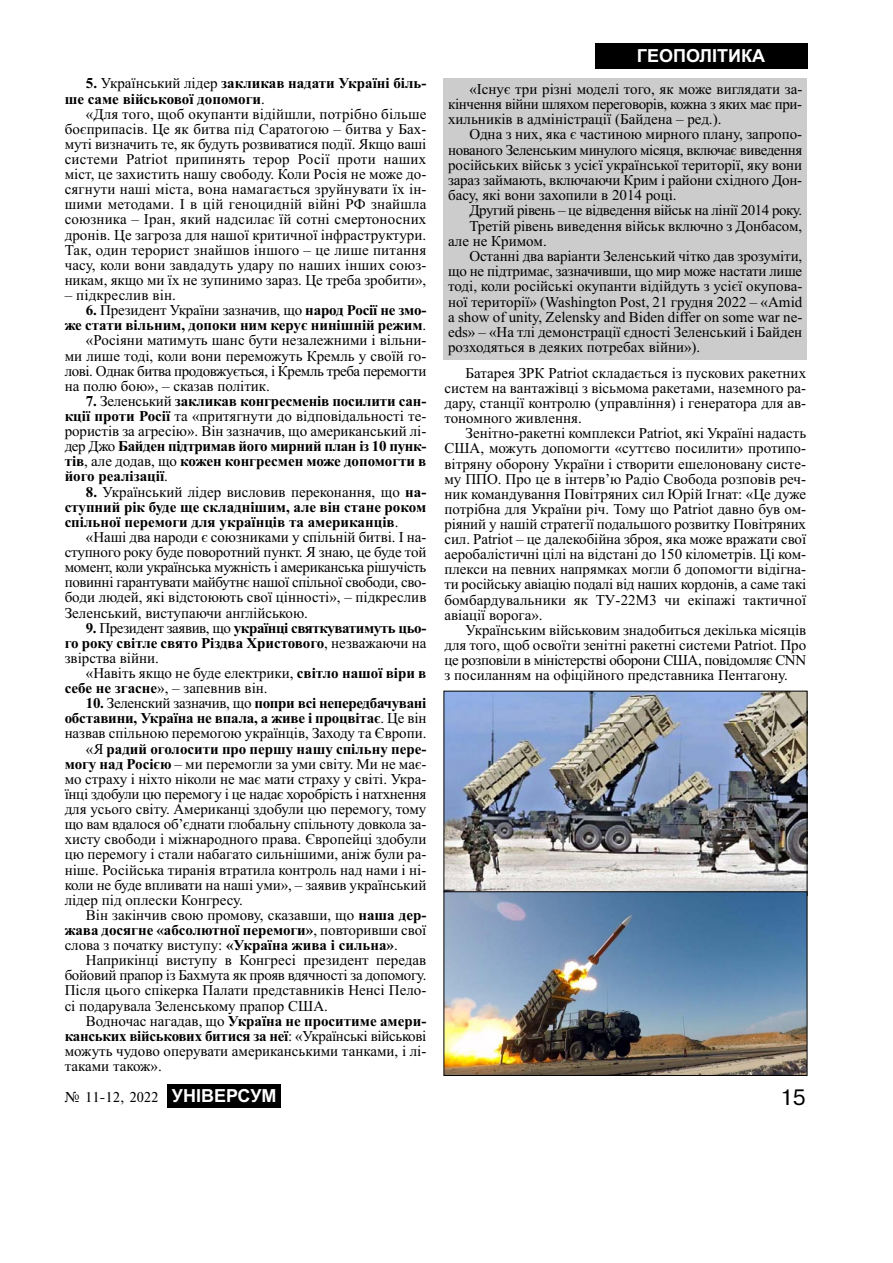
<style>
.page{position:relative;width:893px;height:1263px;background:#fff}
.page>*{position:absolute;margin:0;border:0;box-sizing:border-box;transform-origin:0 0}
.t1{font:21px "Ukr";color:#000}
.t2{font:700 18px "Arial";color:#fff}
.t3{font:15px/15.1px "Times New Roman";color:#000;text-align:justify}
.t4{font:700 15px/15.1px "Times New Roman";color:#000;text-align:justify}
.t5{font:15px "Times New Roman";letter-spacing:-.02em;color:#000}
.t6{font:700 15px "Times New Roman";letter-spacing:-.02em;color:#000}
.t7{font:15px "Times New Roman";letter-spacing:-.025em;color:#000}
.t8{font:15px "Times New Roman";letter-spacing:-.03em;color:#000}
.t9{font:15px "Times";color:#000}
.s1{font-weight:400}
.s2{font-weight:700}
.s3{font-family:"Arial";font-weight:700;font-size:18px;color:#fff}
</style>
<div class="page">
<div style="left:167px;top:1084px;width:114px;height:24px;background:#000"></div>
<div style="left:594px;top:43px;width:213px;height:26px;background:#000"></div>
<img style="left:445px;top:693px;width:360px;height:198px">
<img style="left:445px;top:893px;width:360px;height:181px">
<div style="left:443px;top:891px;width:364px;height:185px;border:1px solid #000"></div>
<div style="left:443px;top:79px;width:363px;height:281px;background:#ccc"></div>
<p class="t4" style="left:65px;top:78px;width:363px;text-indent:21px">5. <span class="s1">Український лідер</span> закликав надати Україні біль&shy;ше саме військової допомоги<span class="s1">.</span></p>
<p class="t3" style="left:65px;top:108px;width:363px;text-indent:21px">«Для того, щоб окупанти відійшли, потрібно більше боєприпасів. Це як битва під Саратогою – битва у Бах&shy;муті визначить те, як будуть розвиватися події. Якщо ваші системи Patriot припинять терор Росії проти наших міст, це захистить нашу свободу. Коли Росія не може до&shy;сягнути наші міста, вона намагається зруйнувати їх ін&shy;шими методами. І в цій геноцидній війні РФ знайшла союзника – Іран, який надсилає їй сотні смертоносних дронів. Це загроза для нашої критичної інфраструктури.<br>Так, один терорист знайшов іншого – це лише питання часу, коли вони завдадуть удару по наших інших союз&shy;никам, якщо ми їх не зупинимо зараз. Це треба зробити»,</p>
<p class="t3" style="left:65px;top:289px;width:113px">– підкреслив він.</p>
<p class="t3" style="left:86px;top:304px;width:342px"><span class="s2">6.</span> Президент України зазначив, що <span class="s2">народ Росії не змо-</span></p>
<p class="t4" style="left:65px;top:319px;width:363px">же стати вільним, допоки ним керує нинішній режим<span class="s1">.</span></p>
<p class="t3" style="left:86px;top:334px;width:342px">«Росіяни матимуть шанс бути незалежними і вільни-</p>
<p class="t3" style="left:65px;top:349px;width:363px">ми лише тоді, коли вони переможуть Кремль у своїй го-</p>
<p class="t7" style="left:65px;top:365px;width:363px">лові. Однак битва продовжується, і Кремль треба перемогти</p>
<p class="t3" style="left:65px;top:380px;width:207px">на полю бою», – сказав політик.</p>
<p class="t4" style="left:65px;top:395px;width:363px;text-indent:21px">7. <span class="s1">Зеленський</span> закликав конгресменів посилити сан&shy;кції проти Росії <span class="s1">та «притягнути до відповідальності те&shy;рористів за агресію». Він зазначив, що американський лі&shy;дер Джо</span> Байден підтримав його мирний план із 10 пунк&shy;тів<span class="s1">, але додав, що</span> кожен конгресмен може допомогти в його реалізації<span class="s1">.</span></p>
<p class="t4" style="left:65px;top:486px;width:363px;text-indent:21px">8. <span class="s1">Український лідер висловив переконання, що</span> на&shy;ступний рік буде ще складнішим, але він стане роком спільної перемоги для українців та американців<span class="s1">.</span></p>
<p class="t3" style="left:65px;top:531px;width:363px;text-indent:21px">«Наші два народи є союзниками у спільній битві. І на&shy;ступного року буде поворотний пункт. Я знаю, це буде той момент, коли українська мужність і американська рішучість повинні гарантувати майбутнє нашої спільної свободи, сво&shy;боди людей, які відстоюють свої цінності», – підкреслив Зеленський, виступаючи англійською.</p>
<p class="t4" style="left:65px;top:622px;width:363px;text-indent:21px">9. <span class="s1">Президент заявив, що</span> українці святкуватимуть цьо&shy;го року світле свято Різдва Христового<span class="s1">, незважаючи на звірства війни.</span></p>
<p class="t3" style="left:65px;top:667px;width:363px;text-indent:21px">«Навіть якщо не буде електрики, <span class="s2">світло нашої віри в себе не згасне</span>», – запевнив він.</p>
<p class="t6" style="left:86px;top:698px;width:342px">10. <span class="s1">Зеленский зазначив, що</span> попри всі непередбачувані</p>
<p class="t4" style="left:65px;top:712px;width:363px">обставини, Україна не впала, а живе і процвітає<span class="s1">. Це він</span></p>
<p class="t3" style="left:65px;top:727px;width:363px">назвав спільною перемогою українців, Заходу та Європи.</p>
<p class="t4" style="left:86px;top:743px;width:342px"><span class="s1">«Я</span> радий оголосити про першу нашу спільну пере-</p>
<p class="t3" style="left:65px;top:758px;width:363px"><span class="s2">могу над Росією</span> – ми перемогли за уми світу. Ми не має-</p>
<p class="t3" style="left:65px;top:773px;width:363px">мо страху і ніхто ніколи не має мати страху у світі. Укра-</p>
<p class="t5" style="left:65px;top:789px;width:363px">їнці здобули цю перемогу і це надає хоробрість і натхнення</p>
<p class="t3" style="left:65px;top:803px;width:363px">для усього світу. Американці здобули цю перемогу, тому</p>
<p class="t3" style="left:65px;top:818px;width:363px">що вам вдалося об’єднати глобальну спільноту довкола за-</p>
<p class="t3" style="left:65px;top:833px;width:363px">хисту свободи і міжнародного права. Європейці здобули</p>
<p class="t3" style="left:65px;top:848px;width:363px">цю перемогу і стали набагато сильнішими, аніж були ра-</p>
<p class="t3" style="left:65px;top:863px;width:363px">ніше. Російська тиранія втратила контроль над нами і ні-</p>
<p class="t3" style="left:65px;top:878px;width:363px">коли не буде впливати на наші уми», – заявив український</p>
<p class="t3" style="left:65px;top:894px;width:180px">лідер під оплески Конгресу.</p>
<p class="t3" style="left:86px;top:909px;width:342px">Він закінчив свою промову, сказавши, що <span class="s2">наша дер-</span></p>
<p class="t4" style="left:65px;top:924px;width:363px">жава досягне «абсолютної перемоги»<span class="s1">, повторивши свої</span></p>
<p class="t3" style="left:65px;top:939px;width:334px">слова з початку виступу: <span class="s2">«Україна жива і сильна»</span>.</p>
<p class="t3" style="left:86px;top:954px;width:342px">Наприкінці виступу в Конгресі президент передав</p>
<p class="t5" style="left:65px;top:970px;width:363px">бойовий прапор із Бахмута як прояв вдячності за допомогу.</p>
<p class="t3" style="left:65px;top:984px;width:363px">Після цього спікерка Палати представників Ненсі Пело-</p>
<p class="t3" style="left:65px;top:999px;width:265px">сі подарувала Зеленському прапор США.</p>
<p class="t4" style="left:86px;top:1015px;width:342px"><span class="s1">Водночас нагадав, що</span> Україна не проситиме амери-</p>
<p class="t6" style="left:65px;top:1031px;width:363px">канських військових битися за неї<span class="s1">: «Українські військові</span></p>
<p class="t3" style="left:65px;top:1045px;width:363px">можуть чудово оперувати американськими танками, і лі-</p>
<p class="t3" style="left:65px;top:1060px;width:99px">таками також».</p>
<p class="t2" style="left:636px;top:46px;width:130px">ГЕОПОЛІТИКА</p>
<p class="t3" style="left:448px;top:82px;width:356px;text-indent:21px">«Існує три різні моделі того, як може виглядати за&shy;кінчення війни шляхом переговорів, кожна з яких має при&shy;хильників в адміністрації (Байдена – ред.).</p>
<p class="t3" style="left:448px;top:128px;width:356px;text-indent:21px">Одна з них, яка є частиною мирного плану, запропо&shy;нованого Зеленським минулого місяця, включає виведення російських військ з усієї української території, яку вони зараз займають, включаючи Крим і райони східного Дон&shy;басу, які вони захопили в 2014 році.</p>
<p class="t8" style="left:469px;top:205px;width:334px">Другий рівень – це відведення військ на лінії 2014 року.</p>
<p class="t3" style="left:469px;top:219px;width:334px">Третій рівень виведення військ включно з Донбасом,</p>
<p class="t3" style="left:448px;top:235px;width:100px">але не Кримом.</p>
<p class="t3" style="left:469px;top:250px;width:334px">Останні два варіанти Зеленський чітко дав зрозуміти,</p>
<p class="t5" style="left:448px;top:266px;width:355px">що не підтримає, зазначивши, що мир може настати лише</p>
<p class="t3" style="left:448px;top:280px;width:356px">тоді, коли російські окупанти відійдуть з усієї окупова-</p>
<p class="t3" style="left:448px;top:295px;width:356px">ної території» (Washington Post, 21 грудня 2022 – «Amid</p>
<p class="t3" style="left:448px;top:311px;width:356px">a show of unity, Zelensky and Biden differ on some war ne-</p>
<p class="t3" style="left:448px;top:326px;width:355px">eds» – «На тлі демонстрації єдності Зеленський і Байден</p>
<p class="t3" style="left:448px;top:341px;width:254px">розходяться в деяких потребах війни»).</p>
<p class="t3" style="left:444px;top:367px;width:363px;text-indent:21px">Батарея ЗРК Patriot складається із пускових ракетних систем на вантажівці з вісьмома ракетами, наземного ра&shy;дару, станції контролю (управління) і генератора для ав&shy;тономного живлення.</p>
<p class="t3" style="left:444px;top:427px;width:363px;text-indent:21px">Зенітно-ракетні комплекси Patriot, які Україні надасть США, можуть допомогти «суттєво посилити» протипо&shy;вітряну оборону України і створити ешелоновану систе&shy;му ППО. Про це в інтерв’ю Радіо Свобода розповів реч&shy;ник командування Повітряних сил Юрій Ігнат: «Це дуже потрібна для України річ. Тому що Patriot давно був ом&shy;ріяний у нашій стратегії подальшого розвитку Повітряних сил. Patriot – це далекобійна зброя, яка може вражати свої аеробалістичні цілі на відстані до 150 кілометрів. Ці ком&shy;плекси на певних напрямках могли б допомогти відігна&shy;ти російську авіацію подалі від наших кордонів, а саме такі бомбардувальники як ТУ-22М3 чи екіпажі тактичної авіації ворога».</p>
<p class="t3" style="left:444px;top:624px;width:363px;text-indent:21px">Українським військовим знадобиться декілька місяців для того, щоб освоїти зенітні ракетні системи Patriot. Про це розповіли в міністерстві оборони США, повідомляє CNN з посиланням на офіційного представника Пентагону.</p>
<p class="t9" style="left:64px;top:1088px;width:214px">‹ 11-12, 2022 <span class="s3">УНІВЕРСУМ</span></p>
<h1 class="t1" style="left:780px;top:1086px;width:27px">15</h1>
</div>
